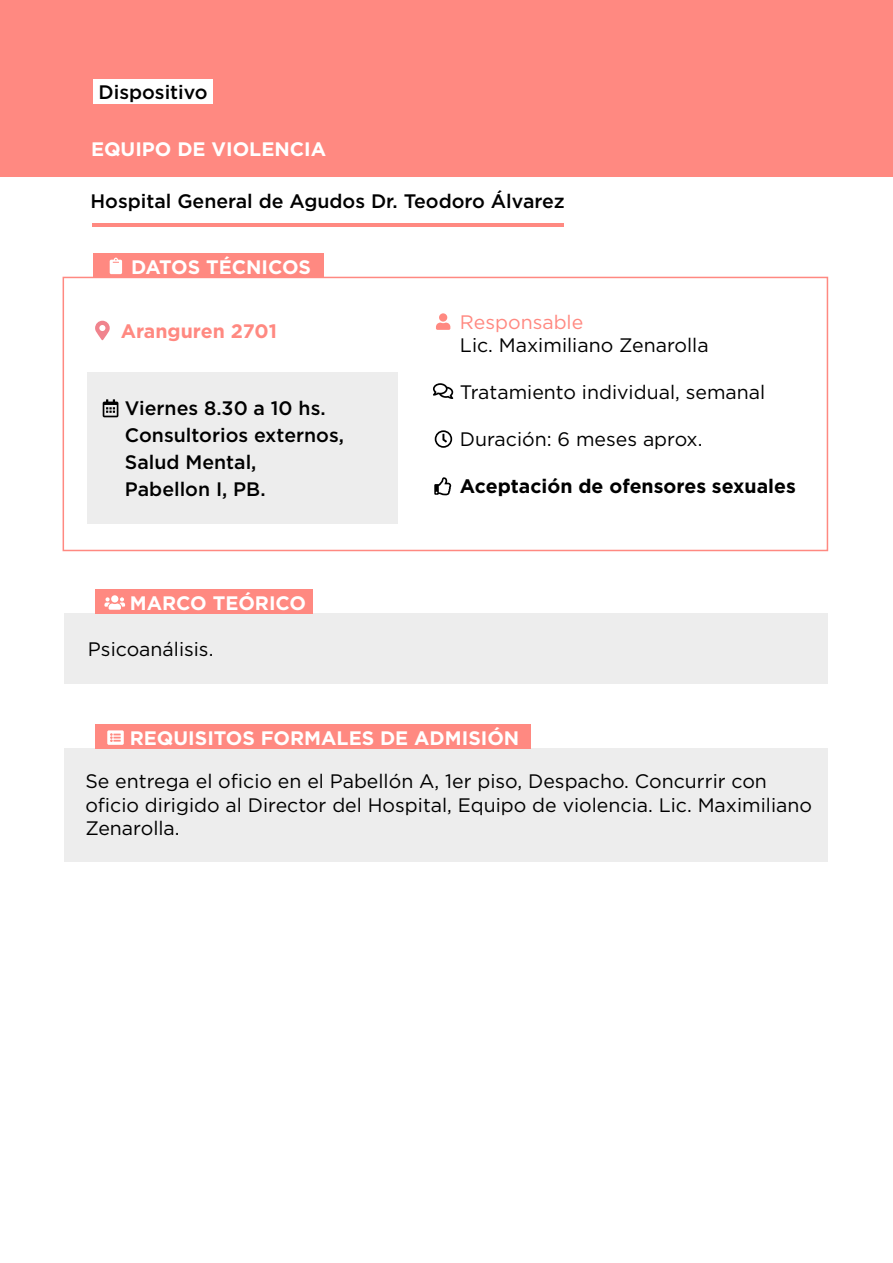
<style>
.page{position:relative;width:893px;height:1263px;background:#fff}
.page>*{position:absolute;margin:0;border:0;box-sizing:border-box;transform-origin:0 0}
.t1{font:19.5px/23.4px "Gotham";color:#000}
.t2{font:500 19.5px/27px "Gotham";color:#000}
.t3{font:700 19.5px "Gotham";color:#fff}
.t4{font:700 19.5px "Gotham";color:#000}
.t5{font:700 19.5px "Gotham";color:#ff8981}
.t6{font:19.5px "Gotham";color:#ff8981}
</style>
<div class="page">
<div style="left:63px;top:277px;width:765px;height:274px;border:2px solid #ff8981"></div>
<svg style="left:95px;top:321px;width:15px;height:19px"></svg>
<div style="left:94px;top:254px;width:230px;height:24px;background:#ff8981"></div>
<svg style="left:110px;top:258px;width:12px;height:16px"></svg>
<div style="left:0;top:0;width:893px;height:177px;background:#ff8981"></div>
<div style="left:93px;top:79px;width:120px;height:24px;background:#fff"></div>
<div style="left:87px;top:372px;width:310px;height:152px;background:#ededed"></div>
<div style="left:64px;top:613px;width:764px;height:71px;background:#ededed"></div>
<div style="left:64px;top:748px;width:764px;height:114px;background:#ededed"></div>
<hr style="left:92px;top:223px;width:472px;height:3px;background:#ff8981">
<div style="left:96px;top:724px;width:435px;height:24px;background:#ff8981"></div>
<svg style="left:107px;top:730px;width:17px;height:15px"></svg>
<svg style="left:436px;top:313px;width:14px;height:17px"></svg>
<svg style="left:433px;top:383px;width:20px;height:16px"></svg>
<svg style="left:435px;top:430px;width:17px;height:18px"></svg>
<svg style="left:434px;top:477px;width:17px;height:18px"></svg>
<svg style="left:103px;top:399px;width:15px;height:18px"></svg>
<div style="left:95px;top:589px;width:218px;height:24px;background:#ff8981"></div>
<svg style="left:104px;top:595px;width:21px;height:15px"></svg>
<p class="t2" style="left:98px;top:78px;width:111px">Dispositivo</p>
<p class="t3" style="left:91px;top:136px;width:237px">EQUIPO DE VIOLENCIA</p>
<p class="t2" style="left:90px;top:188px;width:476px">Hospital General de Agudos Dr. Teodoro Álvarez</p>
<p class="t3" style="left:131px;top:254px;width:181px">DATOS TÉCNICOS</p>
<p class="t5" style="left:121px;top:318px;width:158px">Aranguren 2701</p>
<p class="t2" style="left:125px;top:394px;width:221px">Viernes 8.30 a 10 hs.<br>Consultorios externos,<br>Salud Mental,<br>Pabellon I, PB.</p>
<p class="t3" style="left:130px;top:590px;width:178px">MARCO TEÓRICO</p>
<p class="t1" style="left:88px;top:637px;width:127px">Psicoanálisis.</p>
<p class="t6" style="left:460px;top:309px;width:125px">Responsable</p>
<p class="t1" style="left:460px;top:333px;width:250px">Lic. Maximiliano Zenarolla</p>
<p class="t1" style="left:460px;top:380px;width:307px">Tratamiento individual, semanal</p>
<p class="t1" style="left:460px;top:427px;width:244px">Duración: 6 meses aprox.</p>
<p class="t4" style="left:460px;top:473px;width:337px">Aceptación de ofensores sexuales</p>
<p class="t3" style="left:130px;top:725px;width:391px">REQUISITOS FORMALES DE ADMISIÓN</p>
<p class="t1" style="left:85px;top:769px;width:728px">Se entrega el oficio en el Pabellón A, 1er piso, Despacho. Concurrir con oficio dirigido al Director del Hospital, Equipo de violencia. Lic. Maximiliano<br>Zenarolla.</p>
</div>
